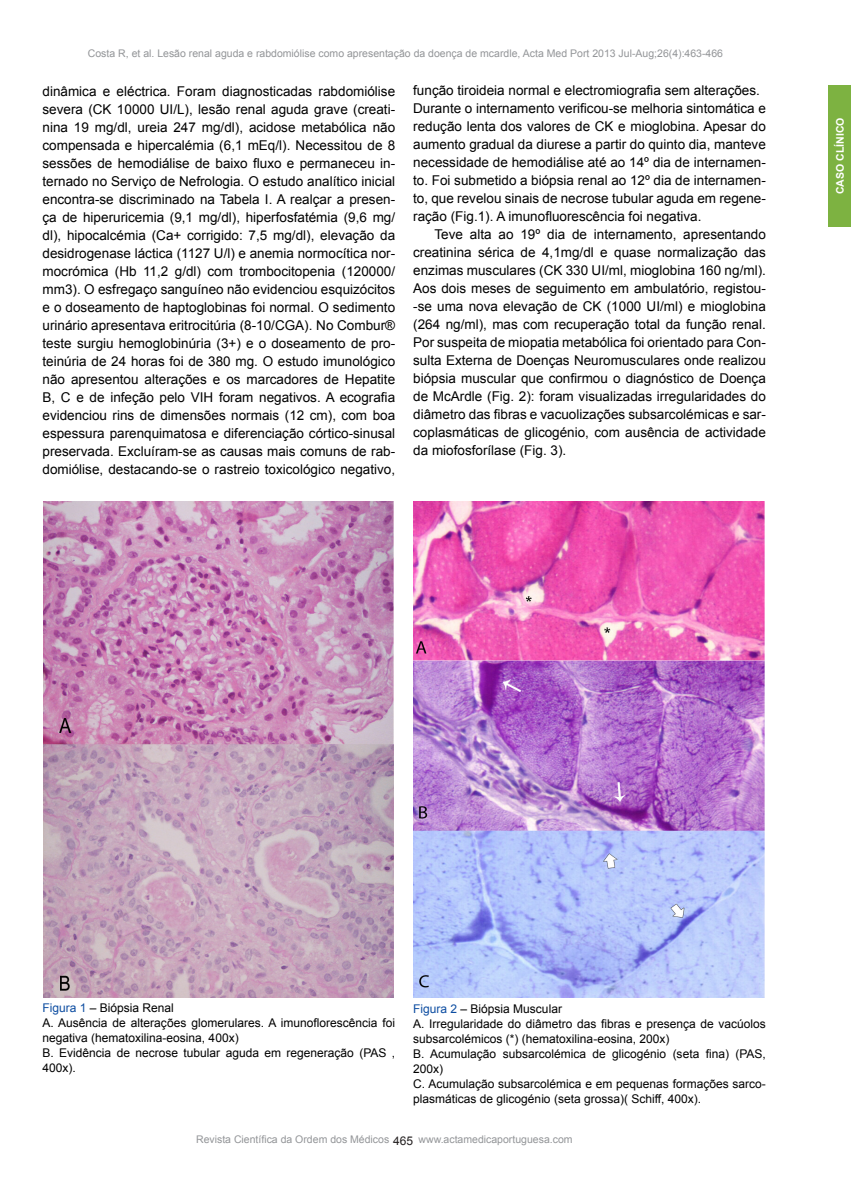
<style>
.page{position:relative;width:851px;height:1191px;background:#fff}
.page>*{position:absolute;margin:0;border:0;box-sizing:border-box;transform-origin:0 0}
.t1{font:13.5px/18px "Arial";color:#000;text-align:justify}
.t2{font:12px/15px "Arial";color:#000}
.t3{font:12px "Arial";color:#231f20}
.t4{font:10.5px "Arial";color:#939598}
.t5{font:700 10.5px "Arial";color:#fff}
.s1{color:#0d4da1}
</style>
<div class="page">
<div style="left:828px;top:85px;width:23px;height:142px;background:#7db241"></div>
<img style="left:43px;top:501px;width:350px;height:496px">
<img style="left:413px;top:501px;width:351px;height:496px">
<p class="t4" style="left:88px;top:46px;width:637px">Costa R, et al. Lesão renal aguda e rabdomiólise como apresentação da doença de mcardle, Acta Med Port 2013 Jul-Aug;26(4):463-466</p>
<p class="t1" style="left:43px;top:82px;width:354px">dinâmica e eléctrica. Foram diagnosticadas rabdomiólise severa (CK 10000 UI/L), lesão renal aguda grave (creati&shy;nina 19 mg/dl, ureia 247 mg/dl), acidose metabólica não compensada e hipercalémia (6,1 mEq/l). Necessitou de 8 sessões de hemodiálise de baixo fluxo e permaneceu in&shy;ternado no Serviço de Nefrologia. O estudo analítico inicial encontra-se discriminado na Tabela I. A realçar a presen&shy;ça de hiperuricemia (9,1 mg/dl), hiperfosfatémia (9,6 mg/ dl), hipocalcémia (Ca+ corrigido: 7,5 mg/dl), elevação da desidrogenase láctica (1127 U/l) e anemia normocítica nor&shy;mocrómica (Hb 11,2 g/dl) com trombocitopenia (120000/ mm3). O esfregaço sanguíneo não evidenciou esquizócitos e o doseamento de haptoglobinas foi normal. O sedimento urinário apresentava eritrocitúria (8-10/CGA). No Combur® teste surgiu hemoglobinúria (3+) e o doseamento de pro&shy;teinúria de 24 horas foi de 380 mg. O estudo imunológico não apresentou alterações e os marcadores de Hepatite B, C e de infeção pelo VIH foram negativos. A ecografia evidenciou rins de dimensões normais (12 cm), com boa espessura parenquimatosa e diferenciação córtico-sinusal preservada. Excluíram-se as causas mais comuns de rab&shy;domiólise, destacando-se o rastreio toxicológico negativo,</p>
<p class="t1" style="left:413px;top:81px;width:348px">função tiroideia normal e electromiografia sem alterações.</p>
<p class="t1" style="left:413px;top:99px;width:354px">Durante o internamento verificou-se melhoria sintomática e redução lenta dos valores de CK e mioglobina. Apesar do aumento gradual da diurese a partir do quinto dia, manteve necessidade de hemodiálise até ao 14º dia de internamen&shy;to. Foi submetido a biópsia renal ao 12º dia de internamen&shy;to, que revelou sinais de necrose tubular aguda em regene&shy;ração (Fig.1). A imunofluorescência foi negativa.</p>
<p class="t1" style="left:413px;top:225px;width:354px;text-indent:21px">Teve alta ao 19º dia de internamento, apresentando creatinina sérica de 4,1mg/dl e quase normalização das enzimas musculares (CK 330 UI/ml, mioglobina 160 ng/ml).<br>Aos dois meses de seguimento em ambulatório, registou--se uma nova elevação de CK (1000 UI/ml) e mioglobina (264 ng/ml), mas com recuperação total da função renal.<br>Por suspeita de miopatia metabólica foi orientado para Con&shy;sulta Externa de Doenças Neuromusculares onde realizou biópsia muscular que confirmou o diagnóstico de Doença de McArdle (Fig. 2): foram visualizadas irregularidades do diâmetro das fibras e vacuolizações subsarcolémicas e sar&shy;coplasmáticas de glicogénio, com ausência de actividade da miofosforílase (Fig. 3).</p>
<p class="t5" style="left:833px;top:194px;width:78px;rotate:-90deg">CASO CLÍNICO</p>
<p class="t2" style="left:43px;top:1000px;width:133px"><span class="s1">Figura 1</span> – Biópsia Renal</p>
<p class="t2" style="left:43px;top:1015px;width:354px">A. Ausência de alterações glomerulares. A imunoflorescência foi negativa (hematoxilina-eosina, 400x)</p>
<p class="t2" style="left:43px;top:1045px;width:354px">B. Evidência de necrose tubular aguda em regeneração (PAS ,<br>400x).</p>
<p class="t2" style="left:413px;top:1001px;width:150px"><span class="s1">Figura 2</span> – Biópsia Muscular</p>
<p class="t2" style="left:413px;top:1016px;width:354px">A. Irregularidade do diâmetro das fibras e presença de vacúolos subsarcolémicos (*) (hematoxilina-eosina, 200x)</p>
<p class="t2" style="left:413px;top:1046px;width:354px">B. Acumulação subsarcolémica de glicogénio (seta fina) (PAS,<br>200x)</p>
<p class="t2" style="left:413px;top:1076px;width:354px">C. Acumulação subsarcolémica e em pequenas formações sarco&shy;plasmáticas de glicogénio (seta grossa)( Schiff, 400x).</p>
<p class="t4" style="left:196px;top:1132px;width:195px">Revista Científica da Ordem dos Médicos</p>
<p class="t4" style="left:418px;top:1132px;width:156px">www.actamedicaportuguesa.com</p>
<p class="t3" style="left:393px;top:1132px;width:22px">465</p>
</div>
